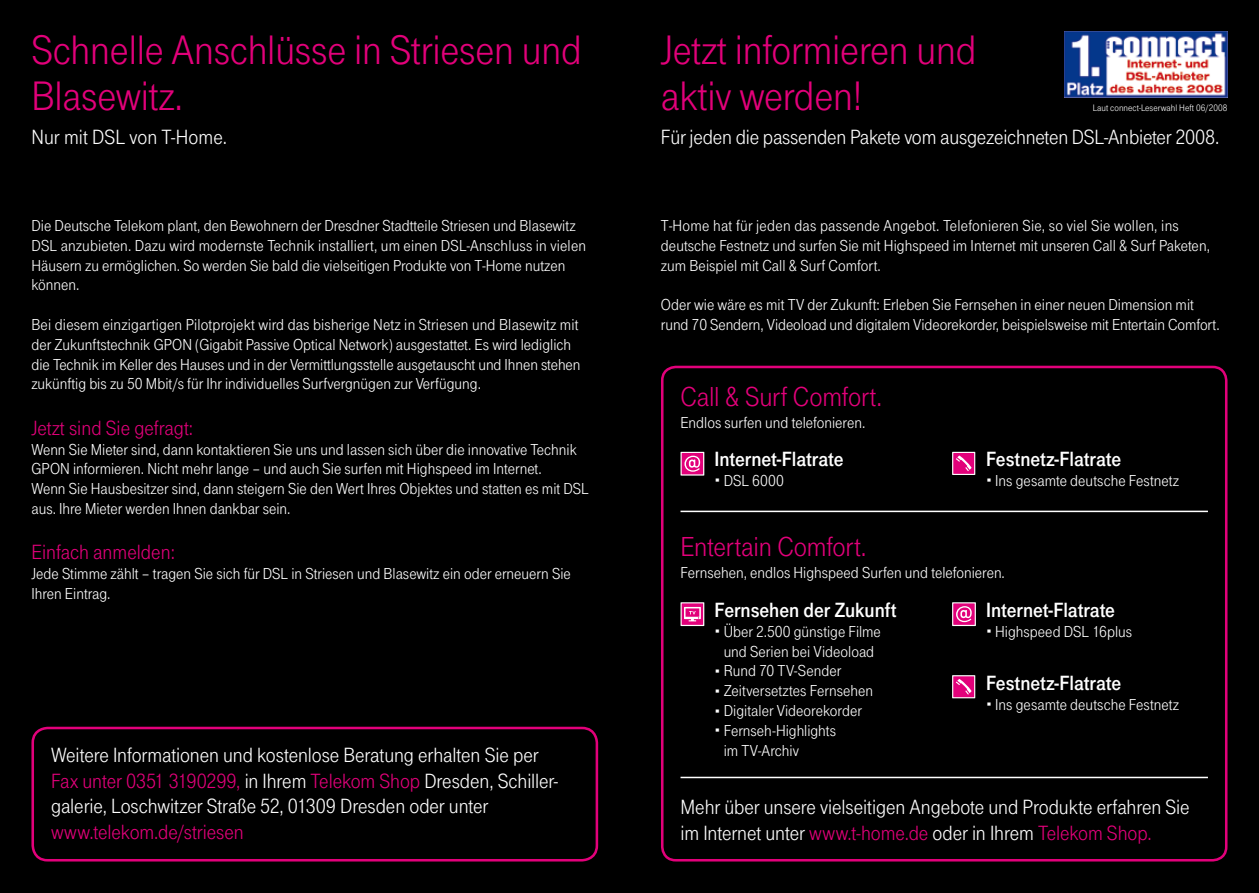
<style>
.page{position:relative;width:1259px;height:893px;background:#000}
.page>*{position:absolute;margin:0;border:0;box-sizing:border-box;transform-origin:0 0}
.t1{font:42.75px/46.8px "Tele Grotesk Norm";letter-spacing:-.005em;color:#e2007a}
.t2{font:28.5px "Tele Grotesk Norm";letter-spacing:-.005em;color:#e2007a}
.t3{font:21.3px/25.5px "Tele Grotesk Norm";letter-spacing:-.005em;color:#fff}
.t4{font:21.3px "Tele Grotesk Fett";letter-spacing:-.005em;color:#fff}
.t5{font:21.3px "Tele Grotesk Norm";color:#e2007a}
.t6{font:16.5px/19.8px "Tele Grotesk Norm";color:#fff}
.t7{font:9.75px "Tele Grotesk Norm";letter-spacing:.005em;color:#fff}
.s1{color:#e2007a}
</style>
<div class="page">
<div style="left:661px;top:366px;width:566px;height:495px;border:3px solid #e2007a;border-radius:14px"></div>
<div style="left:31px;top:727px;width:567px;height:134px;border:3px solid #e2007a;border-radius:15px"></div>
<img style="left:1064px;top:31px;width:163px;height:67px">
<div style="left:680px;top:452px;width:24px;height:24px;background:#f399c9"></div>
<div style="left:681px;top:453px;width:22px;height:21px;background:#e2007a"></div>
<svg style="left:684px;top:456px;width:16px;height:16px"></svg>
<svg style="left:952px;top:452px;width:23px;height:23px"></svg>
<div style="left:953px;top:453px;width:21px;height:21px;background:#e2007a"></div>
<svg style="left:956px;top:455px;width:15px;height:16px"></svg>
<svg style="left:680px;top:602px;width:24px;height:24px"></svg>
<div style="left:681px;top:603px;width:22px;height:22px;background:#e2007a"></div>
<svg style="left:684px;top:607px;width:17px;height:14px"></svg>
<svg style="left:952px;top:602px;width:24px;height:24px"></svg>
<div style="left:953px;top:603px;width:21px;height:22px;background:#e2007a"></div>
<svg style="left:956px;top:606px;width:15px;height:16px"></svg>
<svg style="left:952px;top:675px;width:23px;height:23px"></svg>
<div style="left:953px;top:676px;width:21px;height:21px;background:#e2007a"></div>
<svg style="left:956px;top:679px;width:15px;height:16px"></svg>
<hr style="left:680px;top:511px;width:528px;height:1px;background:#fff">
<hr style="left:680px;top:777px;width:528px;height:1px;background:#fff">
<h1 class="t1" style="left:31px;top:27px;width:552px">Schnelle Anschlüsse in Striesen und<br>Blasewitz.</h1>
<p class="t3" style="left:31px;top:125px;width:197px">Nur mit DSL von T-Home.</p>
<p class="t6" style="left:31px;top:216px;width:556px">Die Deutsche Telekom plant, den Bewohnern der Dresdner Stadtteile Striesen und Blasewitz DSL anzubieten. Dazu wird modernste Technik installiert, um einen DSL-Anschluss in vielen Häusern zu ermöglichen. So werden Sie bald die vielseitigen Produkte von T-Home nutzen können.</p>
<p class="t6" style="left:31px;top:315px;width:550px">Bei diesem einzigartigen Pilotprojekt wird das bisherige Netz in Striesen und Blasewitz mit der Zukunftstechnik GPON (Gigabit Passive Optical Network) ausgestattet. Es wird lediglich die Technik im Keller des Hauses und in der Vermittlungsstelle ausgetauscht und Ihnen stehen zukünftig bis zu 50 Mbit/s für Ihr individuelles Surfvergnügen zur Verfügung.</p>
<p class="t5" style="left:31px;top:416px;width:163px">Jetzt sind Sie gefragt:</p>
<p class="t6" style="left:31px;top:439px;width:559px">Wenn Sie Mieter sind, dann kontaktieren Sie uns und lassen sich über die innovative Technik GPON informieren. Nicht mehr lange – und auch Sie surfen mit Highspeed im Internet.<br>Wenn Sie Hausbesitzer sind, dann steigern Sie den Wert Ihres Objektes und statten es mit DSL aus. Ihre Mieter werden Ihnen dankbar sein.</p>
<p class="t5" style="left:31px;top:541px;width:145px">Einfach anmelden:</p>
<p class="t6" style="left:31px;top:564px;width:541px">Jede Stimme zählt – tragen Sie sich für DSL in Striesen und Blasewitz ein oder erneuern Sie<br>Ihren Eintrag.</p>
<p class="t3" style="left:51px;top:743px;width:508px">Weitere Informationen und kostenlose Beratung erhalten Sie per<br><span class="s1">Fax unter 0351 3190299,</span> in Ihrem <span class="s1">Telekom Shop</span> Dresden, Schiller&shy;galerie, Loschwitzer Straße 52, 01309 Dresden oder unter</p>
<p class="t5" style="left:51px;top:820px;width:194px">www.telekom.de/striesen</p>
<h1 class="t1" style="left:661px;top:27px;width:317px">Jetzt informieren und aktiv werden!</h1>
<p class="t3" style="left:661px;top:125px;width:560px">Für jeden die passenden Pakete vom ausgezeichneten DSL-Anbieter 2008.</p>
<p class="t7" style="left:1093px;top:103px;width:136px">Laut connect-Leserwahl Heft 06/2008</p>
<p class="t6" style="left:661px;top:216px;width:550px">T-Home hat für jeden das passende Angebot. Telefonieren Sie, so viel Sie wollen, ins deutsche Festnetz und surfen Sie mit Highspeed im Internet mit unseren Call &amp; Surf Paketen, zum Beispiel mit Call &amp; Surf Comfort.</p>
<p class="t6" style="left:661px;top:295px;width:560px">Oder wie wäre es mit TV der Zukunft: Erleben Sie Fernsehen in einer neuen Dimension mit rund 70 Sendern, Videoload und digitalem Videorekorder, beispielsweise mit Entertain Comfort.</p>
<h2 class="t2" style="left:680px;top:381px;width:203px">Call &amp; Surf Comfort.</h2>
<p class="t6" style="left:680px;top:413px;width:186px">Endlos surfen und telefonieren.</p>
<p class="t4" style="left:714px;top:447px;width:130px">Internet-Flatrate</p>
<p class="t6" style="left:723px;top:471px;width:62px">DSL 6000</p>
<p class="t4" style="left:986px;top:447px;width:137px">Festnetz-Flatrate</p>
<p class="t6" style="left:995px;top:471px;width:185px">Ins gesamte deutsche Festnetz</p>
<h2 class="t2" style="left:680px;top:531px;width:188px">Entertain Comfort.</h2>
<p class="t6" style="left:680px;top:563px;width:326px">Fernsehen, endlos Highspeed Surfen und telefonieren.</p>
<p class="t4" style="left:714px;top:598px;width:183px">Fernsehen der Zukunft</p>
<p class="t6" style="left:723px;top:622px;width:159px">Über 2.500 günstige Filme und Serien bei Videoload<br>Rund 70 TV-Sender<br>Zeitversetztes Fernsehen<br>Digitaler Videorekorder<br>Fernseh-Highlights<br>im TV-Archiv</p>
<p class="t4" style="left:986px;top:598px;width:130px">Internet-Flatrate</p>
<p class="t6" style="left:995px;top:622px;width:138px">Highspeed DSL 16plus</p>
<p class="t4" style="left:986px;top:671px;width:137px">Festnetz-Flatrate</p>
<p class="t6" style="left:995px;top:695px;width:185px">Ins gesamte deutsche Festnetz</p>
<p class="t3" style="left:680px;top:795px;width:511px">Mehr über unsere vielseitigen Angebote und Produkte erfahren Sie im Internet unter <span class="s1">www.t-home.de</span> oder in Ihrem <span class="s1">Telekom Shop.</span></p>
</div>
